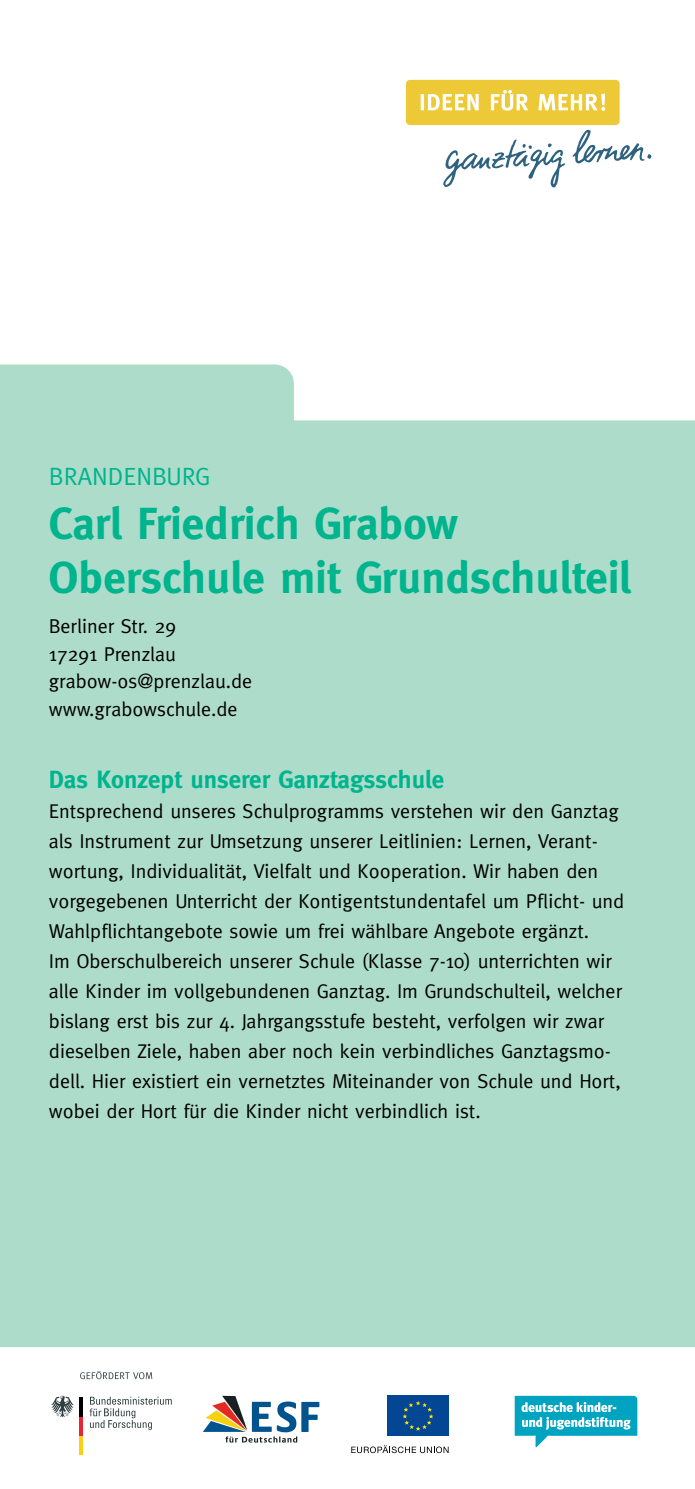
<style>
.page{position:relative;width:695px;height:1489px;background:#fff}
.page>*{position:absolute;margin:0;border:0;box-sizing:border-box;transform-origin:0 0}
.t1{font:700 45px/54px "Meta";color:#00b48d}
.t2{font:700 25px "Meta";color:#00b48d}
.t3{font:25px "Meta";color:#00b48d}
.t4{font:20px/30px "Meta";color:#000}
</style>
<div class="page">
<svg style="left:203px;top:1395px;width:116px;height:47px"></svg>
<svg style="left:514px;top:1395px;width:123px;height:52px"></svg>
<svg style="left:90px;top:1396px;width:82px;height:33px"></svg>
<hr style="left:80px;top:1435px;width:3px;height:19px;background:#fbd013">
<hr style="left:80px;top:1415px;width:3px;height:20px;background:#e92534">
<hr style="left:80px;top:1396px;width:3px;height:19px;background:#000">
<svg style="left:51px;top:1395px;width:23px;height:21px"></svg>
<svg style="left:351px;top:1445px;width:97px;height:7px"></svg>
<div style="left:387px;top:1395px;width:61px;height:40px;background:#034694"></div>
<svg style="left:402px;top:1401px;width:31px;height:29px"></svg>
<svg style="left:80px;top:1371px;width:72px;height:7px"></svg>
<div style="left:0;top:364px;width:694px;height:982px;background:#addccb"></div>
<div style="left:406px;top:80px;width:213px;height:45px;background:#edc938;border-radius:4px"></div>
<svg style="left:420px;top:94px;width:4px;height:16px"></svg>
<svg style="left:428px;top:94px;width:50px;height:16px"></svg>
<svg style="left:491px;top:90px;width:37px;height:21px"></svg>
<svg style="left:538px;top:93px;width:67px;height:18px"></svg>
<svg style="left:443px;top:139px;width:122px;height:48px"></svg>
<svg style="left:572px;top:130px;width:79px;height:33px"></svg>
<p class="t3" style="left:49px;top:462px;width:163px">BRANDENBURG</p>
<h1 class="t1" style="left:49px;top:496px;width:584px">Carl Friedrich Grabow<br>Oberschule mit Grundschulteil</h1>
<p class="t4" style="left:49px;top:612px;width:205px;line-height:27.5px">Berliner Str. 29<br>17291 Prenzlau grabow-os@prenzlau.de www.grabowschule.de</p>
<p class="t2" style="left:49px;top:765px;width:397px">Das Konzept unserer Ganztagsschule</p>
<p class="t4" style="left:49px;top:796px;width:577px">Entsprechend unseres Schulprogramms verstehen wir den Ganztag als Instrument zur Umsetzung unserer Leitlinien: Lernen, Verant&shy;wortung, Individualität, Vielfalt und Kooperation. Wir haben den vorgegebenen Unterricht der Kontigentstundentafel um Pflicht- und Wahlpflichtangebote sowie um frei wählbare Angebote ergänzt.<br>Im Oberschulbereich unserer Schule (Klasse 7-10) unterrichten wir alle Kinder im vollgebundenen Ganztag. Im Grundschulteil, welcher bislang erst bis zur 4. Jahrgangsstufe besteht, verfolgen wir zwar dieselben Ziele, haben aber noch kein verbindliches Ganztagsmo&shy;dell. Hier existiert ein vernetztes Miteinander von Schule und Hort, wobei der Hort für die Kinder nicht verbindlich ist.</p>
</div>
